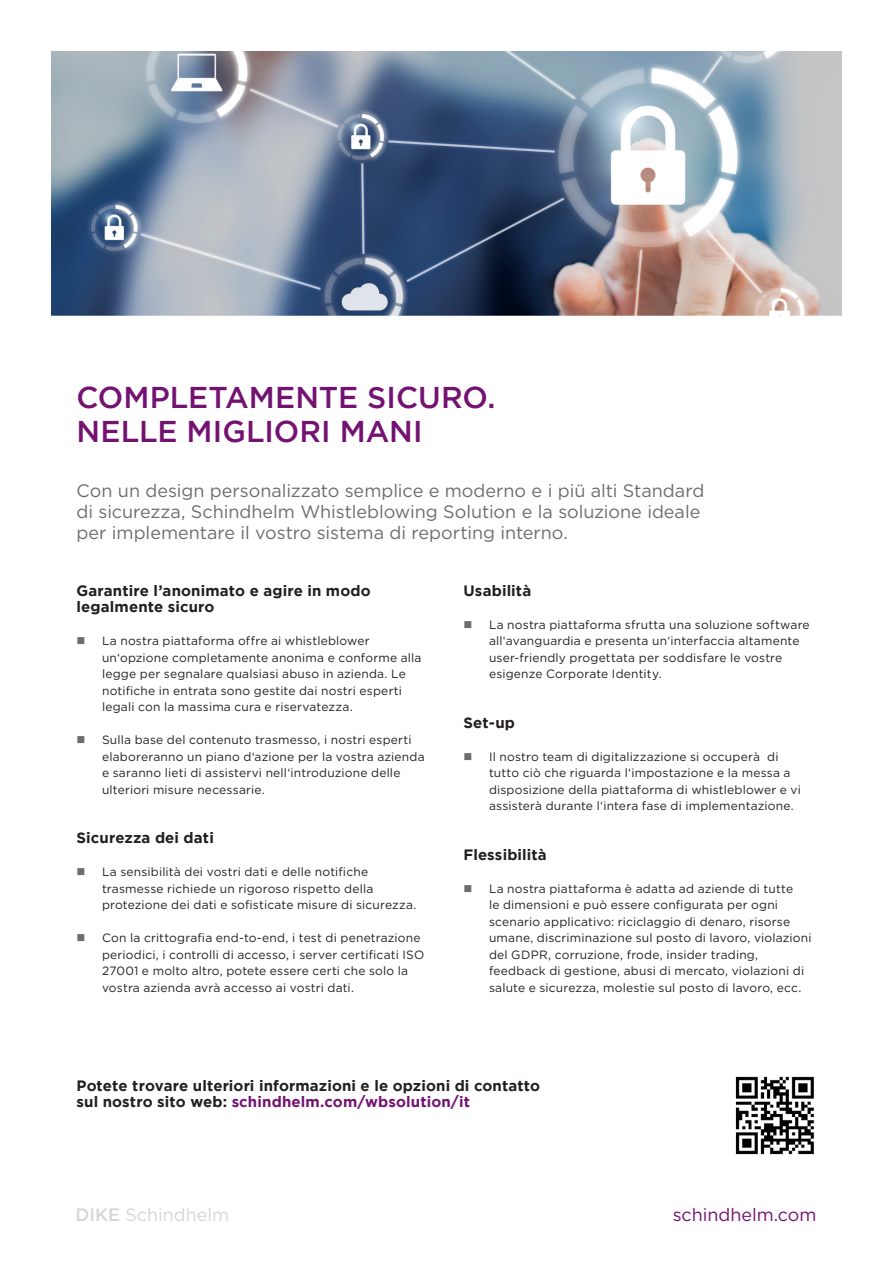
<style>
.page{position:relative;width:893px;height:1263px;background:#fff}
.page>*{position:absolute;margin:0;border:0;box-sizing:border-box;transform-origin:0 0}
.t1{font:500 30px/34.5px "Gotham";color:#741272}
.t2{font:18px/21px "Gotham HTF";letter-spacing:-.005em;color:#6c6d70}
.t3{font:17.85px "Gotham HTF";color:#d6d7d9}
.t4{font:17.85px "Gotham HTF";color:#741272}
.t5{font:15px/16.5px "Gotham HTF Bold 2";letter-spacing:.01em;color:#231f20}
.t6{font:12px/16.5px "Gotham HTF";letter-spacing:.015em;color:#231f20}
.s1{color:#741272}
.s2{font-family:"Gotham HTF Medium 2"}
</style>
<div class="page">
<img style="left:51px;top:51px;width:791px;height:264px">
<img style="left:735px;top:1076px;width:79px;height:79px">
<h1 class="t1" style="left:77px;top:379px;width:421px">COMPLETAMENTE SICURO.<br>NELLE MIGLIORI MANI</h1>
<h2 class="t2" style="left:77px;top:479px;width:629px">Con un design personalizzato semplice e moderno e i piü alti Standard di sicurezza, Schindhelm Whistleblowing Solution e la soluzione ideale per implementare il vostro sistema di reporting interno.</h2>
<p class="t5" style="left:77px;top:582px;width:296px">Garantire l’anonimato e agire in modo legalmente sicuro</p>
<p class="t6" style="left:102px;top:632px;width:321px">La nostra piattaforma offre ai whistleblower un‘opzione completamente anonima e conforme alla legge per segnalare qualsiasi abuso in azienda. Le notifiche in entrata sono gestite dai nostri esperti legali con la massima cura e riservatezza.</p>
<p class="t6" style="left:102px;top:731px;width:324px">Sulla base del contenuto trasmesso, i nostri esperti elaboreranno un piano d‘azione per la vostra azienda e saranno lieti di assistervi nell‘introduzione delle ulteriori misure necessarie.</p>
<p class="t5" style="left:77px;top:829px;width:139px">Sicurezza dei dati</p>
<p class="t6" style="left:102px;top:863px;width:316px">La sensibilità dei vostri dati e delle notifiche trasmesse richiede un rigoroso rispetto della protezione dei dati e sofisticate misure di sicurezza.</p>
<p class="t6" style="left:102px;top:929px;width:324px">Con la crittografia end-to-end, i test di penetrazione periodici, i controlli di accesso, i server certificati ISO 27001 e molto altro, potete essere certi che solo la vostra azienda avrà accesso ai vostri dati.</p>
<p class="t5" style="left:463px;top:582px;width:69px">Usabilità</p>
<p class="t6" style="left:489px;top:616px;width:322px">La nostra piattaforma sfrutta una soluzione software all‘avanguardia e presenta un‘interfaccia altamente user-friendly progettata per soddisfare le vostre esigenze Corporate Identity.</p>
<p class="t5" style="left:463px;top:714px;width:53px">Set-up</p>
<p class="t6" style="left:489px;top:748px;width:313px">Il nostro team di digitalizzazione si occuperà di tutto ciò che riguarda l‘impostazione e la messa a disposizione della piattaforma di whistleblower e vi assisterà durante l‘intera fase di implementazione.</p>
<p class="t5" style="left:463px;top:846px;width:85px">Flessibilità</p>
<p class="t6" style="left:489px;top:880px;width:324px">La nostra piattaforma è adatta ad aziende di tutte<br>le dimensioni e può essere configurata per ogni scenario applicativo: riciclaggio di denaro, risorse umane, discriminazione sul posto di lavoro, violazioni del GDPR, corruzione, frode, insider trading, feedback di gestione, abusi di mercato, violazioni di salute e sicurezza, molestie sul posto di lavoro, ecc.</p>
<p class="t5" style="left:77px;top:1077px;width:465px">Potete trovare ulteriori informazioni e le opzioni di contatto sul nostro sito web: <span class="s1">schindhelm.com/wbsolution/it</span></p>
<p class="t3" style="left:75px;top:1205px;width:155px"><span class="s2">DIKE</span> Schindhelm</p>
<p class="t4" style="left:673px;top:1205px;width:145px">schindhelm.com</p>
</div>
